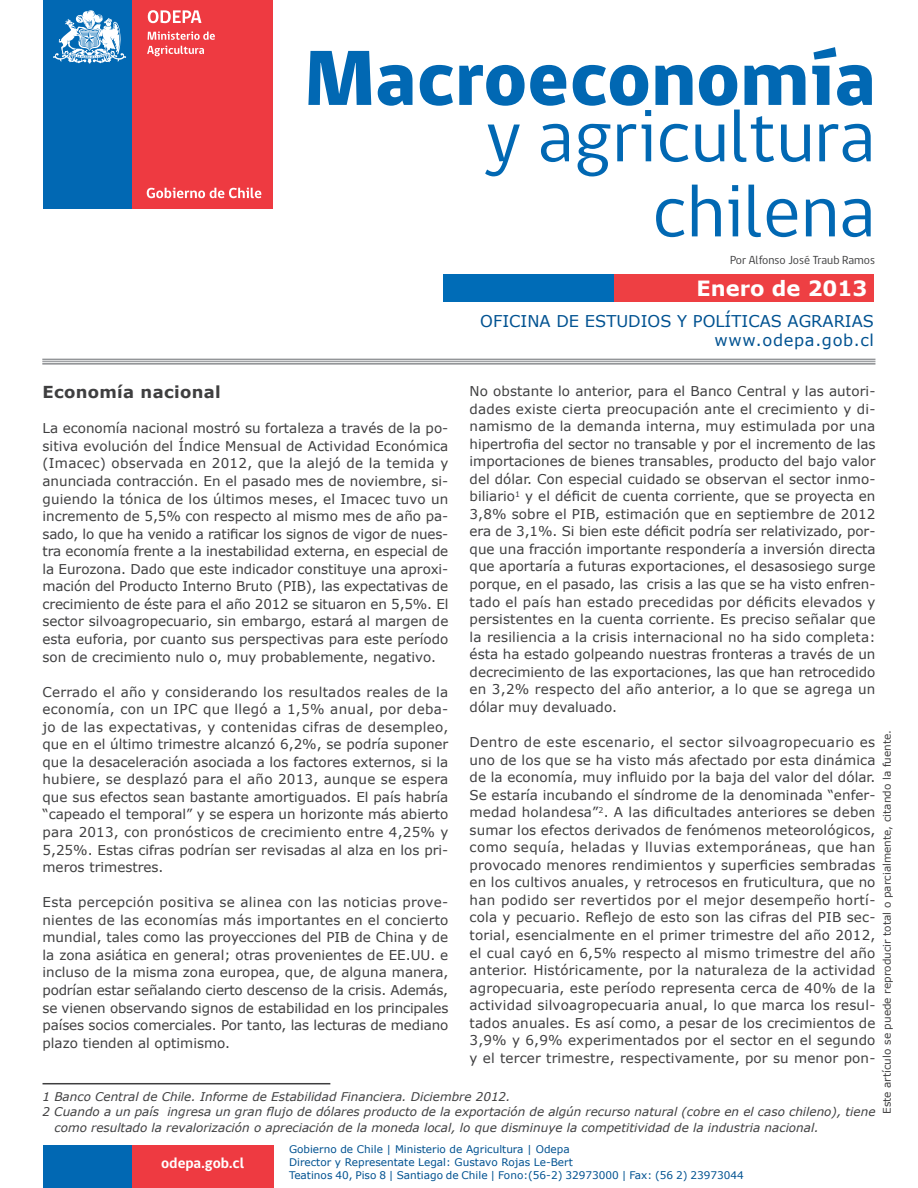
<style>
.page{position:relative;width:918px;height:1188px;background:#fff}
.page>*{position:absolute;margin:0;border:0;box-sizing:border-box;transform-origin:0 0}
.t1{font:800 79.95px "gob CL";color:#0168b3}
.t2{font:75px/75.2px "gob CL";color:#0168b3;text-align:right}
.t3{font:700 21px "Verdana";color:#fff}
.t4{font:700 16.5px "Verdana";letter-spacing:.02em;color:#3f3f40}
.t5{font:16.2px/19.5px "Verdana";color:#005291;text-align:right}
.t6{font:700 15.15px "gob CL";color:#fff}
.t7{font:13.5px/17.5px "Verdana";color:#3f3f40;text-align:justify}
.t8{font:italic 12px/15.6px "Verdana";color:#3f3f40}
.t9{font:12px "gob CL";color:#3f3f40}
.t10{font:10.5px/12.6px "Verdana";color:#005291}
.t11{font:10.5px "Verdana";color:#3f3f40}
</style>
<div class="page">
<div style="left:614px;top:274px;width:260px;height:28px;background:#ee3f43"></div>
<div style="left:443px;top:274px;width:171px;height:28px;background:#006cb7"></div>
<div style="left:132px;top:0;width:141px;height:208px;background:#ee3a41"></div>
<svg style="left:148px;top:32px;width:67px;height:8px"></svg>
<svg style="left:147px;top:46px;width:57px;height:10px"></svg>
<svg style="left:147px;top:188px;width:114px;height:10px"></svg>
<svg style="left:148px;top:10px;width:54px;height:13px"></svg>
<div style="left:43px;top:0;width:89px;height:208px;background:#0168b3"></div>
<svg style="left:53px;top:10px;width:73px;height:54px"></svg>
<div style="left:132px;top:1145px;width:142px;height:43px;background:#ee3a41"></div>
<div style="left:43px;top:1145px;width:89px;height:43px;background:#0168b3"></div>
<hr style="left:42px;top:359px;width:833px;height:1px;background:#939598">
<hr style="left:42px;top:361px;width:833px;height:1px;background:#939598">
<hr style="left:42px;top:363px;width:833px;height:2px;background:#939598">
<hr style="left:43px;top:1083px;width:287px;height:1px;background:#3f3f40">
<h1 class="t1" style="left:305px;top:24px;width:572px">Macroeconomía</h1>
<h2 class="t2" style="left:486px;top:101px;width:391px">y agricultura chilena</h2>
<p class="t9" style="left:730px;top:252px;width:146px">Por Alfonso José Traub Ramos</p>
<h3 class="t3" style="left:697px;top:274px;width:172px">Enero de 2013</h3>
<p class="t5" style="left:480px;top:311px;width:395px">OFICINA DE ESTUDIOS Y POLÍTICAS AGRARIAS www.odepa.gob.cl</p>
<p class="t4" style="left:43px;top:381px;width:180px">Economía nacional</p>
<p class="t7" style="left:43px;top:420px;width:407px">La economía nacional mostró su fortaleza a través de la po&shy;sitiva evolución del Índice Mensual de Actividad Económica (Imacec) observada en 2012, que la alejó de la temida y anunciada contracción. En el pasado mes de noviembre, si&shy;guiendo la tónica de los últimos meses, el Imacec tuvo un incremento de 5,5% con respecto al mismo mes de año pa&shy;sado, lo que ha venido a ratificar los signos de vigor de nues&shy;tra economía frente a la inestabilidad externa, en especial de la Eurozona. Dado que este indicador constituye una aproxi&shy;mación del Producto Interno Bruto (PIB), las expectativas de crecimiento de éste para el año 2012 se situaron en 5,5%. El sector silvoagropecuario, sin embargo, estará al margen de esta euforia, por cuanto sus perspectivas para este período son de crecimiento nulo o, muy probablemente, negativo.</p>
<p class="t7" style="left:43px;top:683px;width:407px">Cerrado el año y considerando los resultados reales de la economía, con un IPC que llegó a 1,5% anual, por deba&shy;jo de las expectativas, y contenidas cifras de desempleo, que en el último trimestre alcanzó 6,2%, se podría suponer que la desaceleración asociada a los factores externos, si la hubiere, se desplazó para el año 2013, aunque se espera que sus efectos sean bastante amortiguados. El país habría “capeado el temporal” y se espera un horizonte más abierto para 2013, con pronósticos de crecimiento entre 4,25% y 5,25%. Estas cifras podrían ser revisadas al alza en los pri&shy;meros trimestres.</p>
<p class="t7" style="left:43px;top:893px;width:407px">Esta percepción positiva se alinea con las noticias prove&shy;nientes de las economías más importantes en el concierto mundial, tales como las proyecciones del PIB de China y de la zona asiática en general; otras provenientes de EE.UU. e incluso de la misma zona europea, que, de alguna manera, podrían estar señalando cierto descenso de la crisis. Además, se vienen observando signos de estabilidad en los principales países socios comerciales. Por tanto, las lecturas de mediano plazo tienden al optimismo.</p>
<p class="t7" style="left:470px;top:382px;width:407px">No obstante lo anterior, para el Banco Central y las autori&shy;dades existe cierta preocupación ante el crecimiento y di&shy;namismo de la demanda interna, muy estimulada por una hipertrofia del sector no transable y por el incremento de las importaciones de bienes transables, producto del bajo valor del dólar. Con especial cuidado se observan el sector inmo&shy;biliario<sup>1</sup> y el déficit de cuenta corriente, que se proyecta en 3,8% sobre el PIB, estimación que en septiembre de 2012 era de 3,1%. Si bien este déficit podría ser relativizado, por&shy;que una fracción importante respondería a inversión directa que aportaría a futuras exportaciones, el desasosiego surge porque, en el pasado, las crisis a las que se ha visto enfren&shy;tado el país han estado precedidas por déficits elevados y persistentes en la cuenta corriente. Es preciso señalar que la resiliencia a la crisis internacional no ha sido completa: ésta ha estado golpeando nuestras fronteras a través de un decrecimiento de las exportaciones, las que han retrocedido en 3,2% respecto del año anterior, a lo que se agrega un dólar muy devaluado.</p>
<p class="t7" style="left:470px;top:733px;width:407px">Dentro de este escenario, el sector silvoagropecuario es uno de los que se ha visto más afectado por esta dinámica de la economía, muy influido por la baja del valor del dólar.<br>Se estaría incubando el síndrome de la denominada “enfer&shy;medad holandesa”<sup>2</sup>. A las dificultades anteriores se deben sumar los efectos derivados de fenómenos meteorológicos, como sequía, heladas y lluvias extemporáneas, que han provocado menores rendimientos y superficies sembradas en los cultivos anuales, y retrocesos en fruticultura, que no han podido ser revertidos por el mejor desempeño hortí&shy;cola y pecuario. Reflejo de esto son las cifras del PIB sec&shy;torial, esencialmente en el primer trimestre del año 2012, el cual cayó en 6,5% respecto al mismo trimestre del año anterior. Históricamente, por la naturaleza de la actividad agropecuaria, este período representa cerca de 40% de la actividad silvoagropecuaria anual, lo que marca los resul&shy;tados anuales. Es así como, a pesar de los crecimientos de 3,9% y 6,9% experimentados por el sector en el segundo y el tercer trimestre, respectivamente, por su menor pon-</p>
<p class="t8" style="left:43px;top:1088px;width:470px">1 Banco Central de Chile. Informe de Estabilidad Financiera. Diciembre 2012.</p>
<p class="t8" style="left:55px;top:1104px;width:822px;text-indent:-12px">2 Cuando a un país ingresa un gran flujo de dólares producto de la exportación de algún recurso natural (cobre en el caso chileno), tiene como resultado la revalorización o apreciación de la moneda local, lo que disminuye la competitividad de la industria nacional.</p>
<p class="t11" style="left:880px;top:1114px;width:386px;rotate:-90deg">Este artículo se puede reproducir total o parcialmente, citando la fuente.</p>
<p class="t6" style="left:161px;top:1153px;width:85px">odepa.gob.cl</p>
<p class="t10" style="left:289px;top:1143px;width:456px">Gobierno de Chile | Ministerio de Agricultura | Odepa<br>Director y Representate Legal: Gustavo Rojas Le-Bert<br>Teatinos 40, Piso 8 | Santiago de Chile | Fono:(56-2) 32973000 | Fax: (56 2) 23973044</p>
</div>
